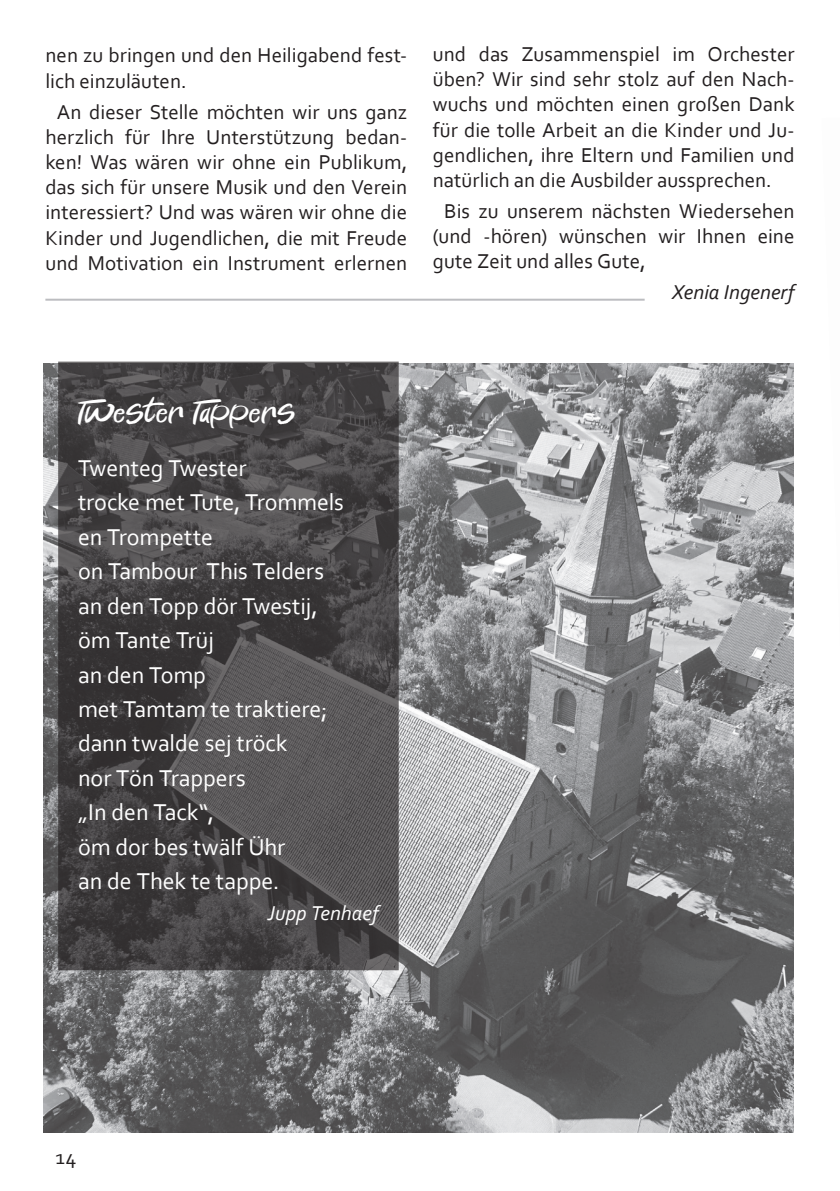
<style>
.page{position:relative;width:840px;height:1191px;background:#fff}
.page>*{position:absolute;margin:0;border:0;box-sizing:border-box;transform-origin:0 0}
.t1{font:28px "Rehat";color:#fff}
.t2{font:24px/34.4px "Corbel";letter-spacing:-.005em;color:#fff}
.t3{font:21px/25.2px "Corbel";color:#231f20;text-align:justify}
.t4{font:italic 21px "Corbel";color:#231f20}
.t5{font:italic 21px "Corbel";color:#fff}
</style>
<div class="page">
<hr style="left:45px;top:299px;width:599px;height:2px;background:#bcbdc0">
<img style="left:44px;top:363px;width:748px;height:769px">
<svg style="left:61px;top:364px;width:334px;height:603px;background:#484647"></svg>
<div style="left:58px;top:361px;width:340px;height:609px;border:2px solid #231f20"></div>
<p class="t3" style="left:45px;top:42px;width:363px">nen zu bringen und den Heiligabend fest&shy;lich einzuläuten.</p>
<p class="t3" style="left:45px;top:98px;width:363px;text-align:center">An dieser Stelle möchten wir uns ganz herzlich für Ihre Unterstützung bedan&shy;ken! Was wären wir ohne ein Publikum, das sich für unsere Musik und den Verein interessiert? Und was wären wir ohne die Kinder und Jugendlichen, die mit Freude und Motivation ein Instrument erlernen</p>
<p class="t3" style="left:432px;top:41px;width:363px">und das Zusammenspiel im Orchester üben? Wir sind sehr stolz auf den Nach&shy;wuchs und möchten einen großen Dank für die tolle Arbeit an die Kinder und Ju&shy;gendlichen, ihre Eltern und Familien und natürlich an die Ausbilder aussprechen.</p>
<p class="t3" style="left:432px;top:198px;width:363px;text-indent:11px">Bis zu unserem nächsten Wiedersehen (und -hören) wünschen wir Ihnen eine gute Zeit und alles Gute,</p>
<p class="t4" style="left:671px;top:279px;width:124px">Xenia Ingenerf</p>
<h1 class="t1" style="left:78px;top:394px;width:219px">Twester Tappers</h1>
<p class="t2" style="left:78px;top:450px;width:267px">Twenteg Twester<br>trocke met Tute, Trommels en Trompette<br>on Tambour This Telders an den Topp dör Twestij, öm Tante Trüj<br>an den Tomp<br>met Tamtam te traktiere; dann twalde sej tröck<br>nor Tön Trappers<br>„In den Tack“,<br>öm dor bes twälf Ühr<br>an de Thek te tappe.</p>
<p class="t5" style="left:267px;top:900px;width:113px">Jupp Tenhaef</p>
<p class="t3" style="left:55px;top:1144px;width:22px">14</p>
</div>
